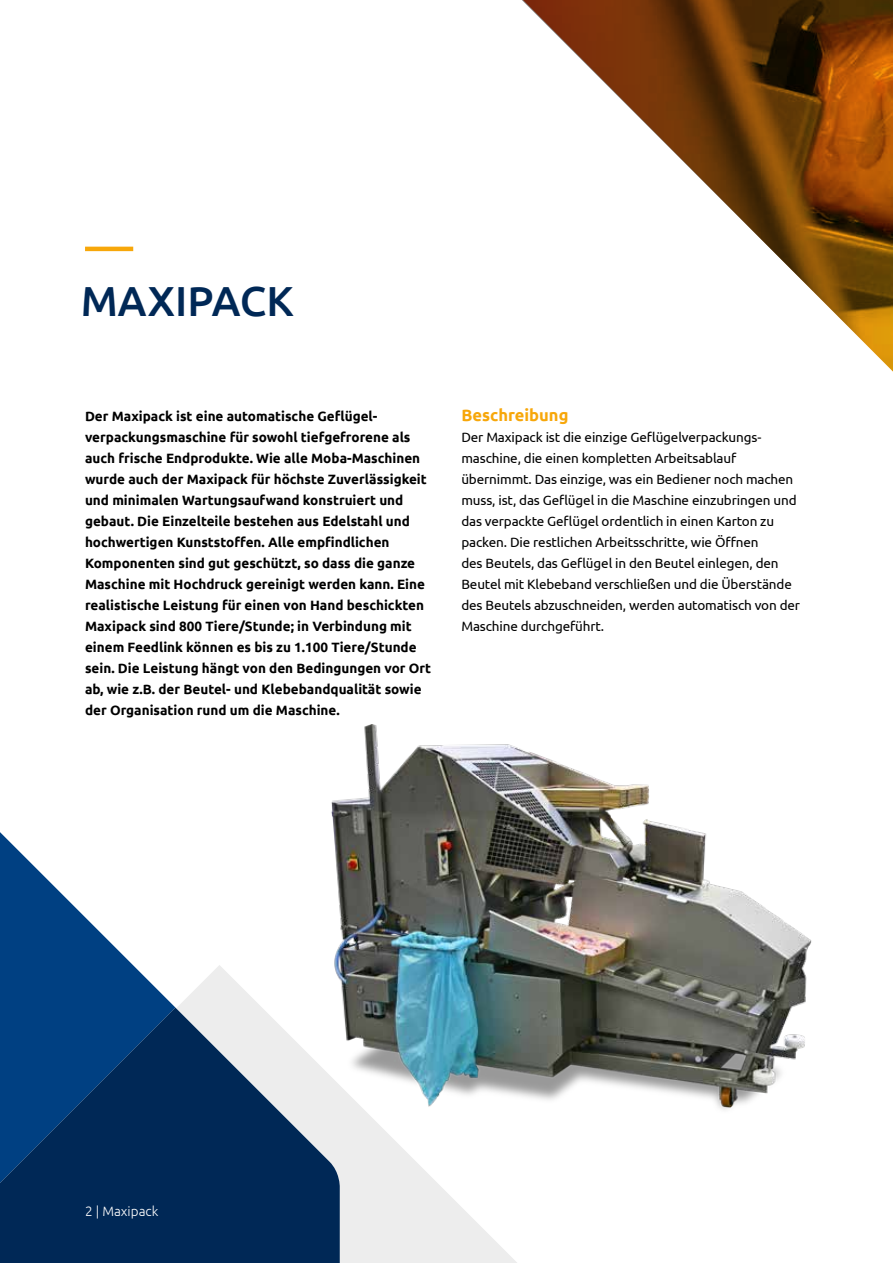
<style>
.page{position:relative;width:893px;height:1263px;background:#fff}
.page>*{position:absolute;margin:0;border:0;box-sizing:border-box;transform-origin:0 0}
.t1{font:500 42px "Ubuntu";color:#002856}
.t2{font:700 16.5px "Ubuntu";color:#f7a70a}
.t3{font:700 13.5px/21px "Ubuntu";color:#000}
.t4{font:13.5px/21px "Ubuntu";letter-spacing:-.01em;color:#000}
.t5{font:300 13.5px "Ubuntu";color:#fff}
</style>
<div class="page">
<svg style="left:178px;top:965px;width:339px;height:298px;fill:#ededed"></svg>
<svg style="left:0;top:832px;width:175px;height:175px;fill:#004082"></svg>
<svg style="left:0;top:1007px;width:340px;height:256px;background:#19426f"></svg>
<hr style="left:85px;top:247px;width:48px;height:4px;background:#f7a70a">
<img style="left:305px;top:724px;width:507px;height:395px">
<svg style="left:522px;top:0;width:371px;height:372px"></svg>
<h1 class="t1" style="left:81px;top:274px;width:215px">MAXIPACK</h1>
<p class="t3" style="left:85px;top:405px;width:348px">Der Maxipack ist eine automatische Geflügel&shy;verpackungsmaschine für sowohl tiefgefrorene als auch frische Endprodukte. Wie alle Moba-Maschinen wurde auch der Maxipack für höchste Zuverlässigkeit und minimalen Wartungsaufwand konstruiert und gebaut. Die Einzelteile bestehen aus Edelstahl und hochwertigen Kunststoffen. Alle empfindlichen Komponenten sind gut geschützt, so dass die ganze Maschine mit Hochdruck gereinigt werden kann. Eine realistische Leistung für einen von Hand beschickten Maxipack sind 800 Tiere/Stunde; in Verbindung mit einem Feedlink können es bis zu 1.100 Tiere/Stunde sein. Die Leistung hängt von den Bedingungen vor Ort ab, wie z.B. der Beutel- und Klebebandqualität sowie der Organisation rund um die Maschine.</p>
<p class="t2" style="left:461px;top:405px;width:109px">Beschreibung</p>
<p class="t4" style="left:461px;top:426px;width:340px">Der Maxipack ist die einzige Geflügelverpackungs&shy;maschine, die einen kompletten Arbeitsablauf übernimmt. Das einzige, was ein Bediener noch machen muss, ist, das Geflügel in die Maschine einzubringen und das verpackte Geflügel ordentlich in einen Karton zu packen. Die restlichen Arbeitsschritte, wie Öffnen<br>des Beutels, das Geflügel in den Beutel einlegen, den Beutel mit Klebeband verschließen und die Überstände des Beutels abzuschneiden, werden automatisch von der Maschine durchgeführt.</p>
<p class="t5" style="left:85px;top:1203px;width:75px">2 | Maxipack</p>
</div>
